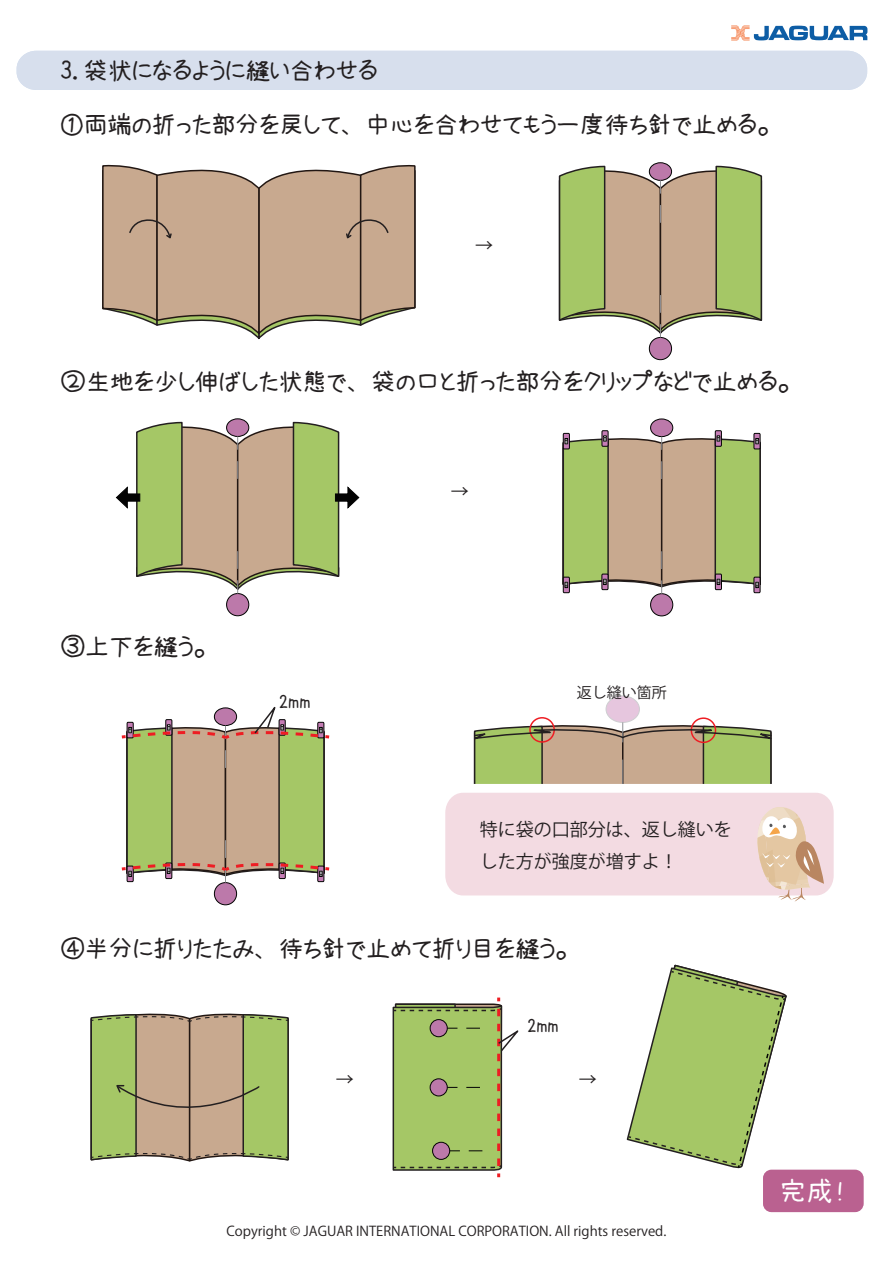
<style>
.page{position:relative;width:893px;height:1263px;background:#fff}
.page>*{position:absolute;margin:0;border:0;box-sizing:border-box;transform-origin:0 0}
.t1{font:27px "HONYA JI";color:#fff}
.t2{font:24px "HONYA JI";color:#231f20}
.t3{font:18px/31.5px "Koz Go Pr 6 N";color:#231f20}
.t4{font:18px "HONYA JI";color:#231f20}
.t5{font:18px "Koz Go Pro";color:#231f20}
.t6{font:15px "Koz Go Pr 6 N";color:#231f20}
.t7{font:13.5px "Koz Go Pro";color:#231f20}
</style>
<div class="page">
<div style="left:763px;top:1170px;width:101px;height:42px;background:#ba6190;border-radius:9px"></div>
<svg style="left:730px;top:25px;width:138px;height:37px"></svg>
<svg style="left:102px;top:164px;width:314px;height:176px;background:#c7ae98"></svg>
<div style="left:649px;top:337px;width:23px;height:23px;background:#bc79aa;border-radius:50%"></div>
<div style="left:649px;top:337px;width:23px;height:23px;border:1px solid #030303;border-radius:50%"></div>
<svg style="left:558px;top:162px;width:205px;height:175px;background:#b9b78a"></svg>
<div style="left:227px;top:593px;width:22px;height:23px;background:#bc79aa;border-radius:50%"></div>
<div style="left:226px;top:593px;width:23px;height:23px;border:1px solid #030303;border-radius:50%"></div>
<div style="left:651px;top:419px;width:22px;height:18px;background:#bc79aa;border-radius:50%"></div>
<div style="left:650px;top:419px;width:23px;height:18px;border:1px solid #030303;border-radius:50%"></div>
<div style="left:651px;top:594px;width:22px;height:22px;background:#bc79aa;border-radius:50%"></div>
<div style="left:650px;top:593px;width:23px;height:23px;border:1px solid #030303;border-radius:50%"></div>
<svg style="left:562px;top:430px;width:199px;height:164px;background:#b5b284"></svg>
<svg style="left:115px;top:418px;width:245px;height:175px"></svg>
<div style="left:214px;top:883px;width:23px;height:22px;background:#bc79aa;border-radius:50%"></div>
<div style="left:214px;top:882px;width:23px;height:23px;border:1px solid #030303;border-radius:50%"></div>
<svg style="left:121px;top:706px;width:209px;height:177px"></svg>
<div style="left:606px;top:696px;width:33px;height:26px;background:#e6c6de;border-radius:50%"></div>
<div style="left:606px;top:695px;width:34px;height:28px;border:1px solid #cecfd1;border-radius:50%"></div>
<div style="left:529px;top:717px;width:26px;height:26px;border:2px solid #ee1d23;border-radius:50%"></div>
<div style="left:690px;top:717px;width:27px;height:26px;border:2px solid #ee1d23;border-radius:50%"></div>
<svg style="left:90px;top:1013px;width:199px;height:149px;background:#afae7a"></svg>
<svg style="left:392px;top:718px;width:442px;height:459px"></svg>
<div style="left:17px;top:51px;width:850px;height:39px;background:#d7dfed;border-radius:19px"></div>
<p class="t2" style="left:60px;top:58px;width:319px">3. 袋状になるように縫い合わせる</p>
<p class="t2" style="left:60px;top:112px;width:715px">①両端の折った部分を戻して、 中心を合わせてもう一度待ち針で止める。</p>
<p class="t5" style="left:475px;top:234px;width:19px">→</p>
<p class="t2" style="left:60px;top:369px;width:736px">②生地を少し伸ばした状態で、袋の口と折った部分をクリップなどで止める。</p>
<p class="t2" style="left:60px;top:634px;width:152px">③上下を縫う。</p>
<p class="t4" style="left:279px;top:692px;width:33px">2mm</p>
<p class="t5" style="left:451px;top:479px;width:19px">→</p>
<p class="t6" style="left:577px;top:684px;width:91px">返し縫い箇所</p>
<p class="t3" style="left:480px;top:814px;width:253px">特に袋の口部分は、返し縫いをした方が強度が増すよ！</p>
<p class="t2" style="left:60px;top:936px;width:513px">④半分に折りたたみ、待ち針で止めて折り目を縫う。</p>
<p class="t4" style="left:527px;top:1017px;width:33px">2mm</p>
<p class="t5" style="left:336px;top:1067px;width:19px">→</p>
<p class="t5" style="left:579px;top:1067px;width:19px">→</p>
<p class="t7" style="left:227px;top:1222px;width:441px">Copyright © JAGUAR INTERNATIONAL CORPORATION. All rights reserved.</p>
<p class="t1" style="left:780px;top:1177px;width:69px">完成！</p>
</div>
